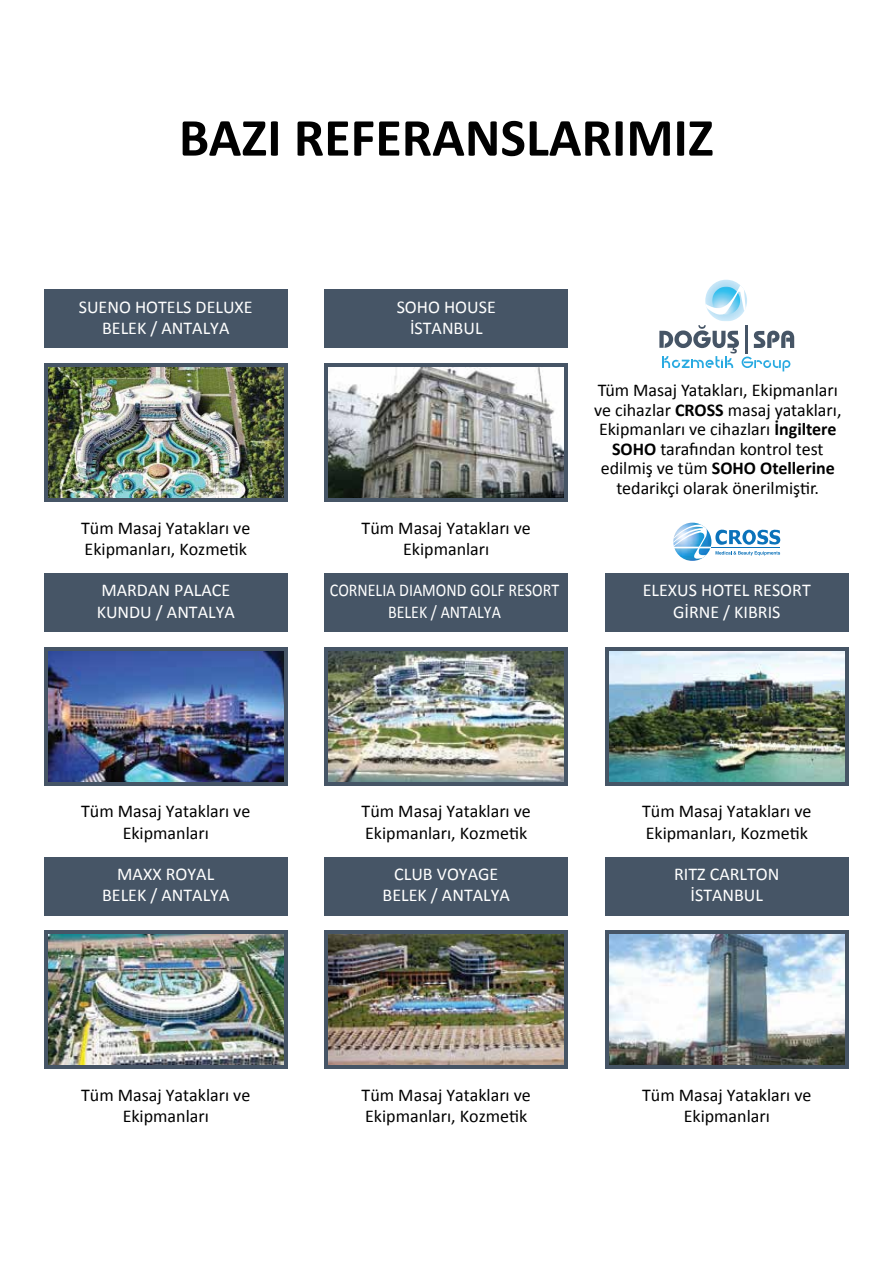
<style>
.page{position:relative;width:893px;height:1263px;background:#fff}
.page>*{position:absolute;margin:0;border:0;box-sizing:border-box;transform-origin:0 0}
.t1{font:700 54px "Calibri";color:#010101}
.t2{font:18px/21.6px "Calibri";color:#000}
.t3{font:18px/19.5px "Calibri";color:#010101;text-align:center}
.t4{font:18px/21.6px "Calibri";color:#fff;text-align:center}
.t5{font:18px/21.6px "Calibri";color:#fff;text-align:center;scale:.89 1}
.s1{font-weight:700}
</style>
<div class="page">
<div style="left:325px;top:363px;width:243px;height:139px;background:#465566"></div>
<div style="left:44px;top:363px;width:243px;height:139px;background:#465566"></div>
<img style="left:329px;top:368px;width:235px;height:130px">
<img style="left:48px;top:368px;width:235px;height:130px">
<div style="left:44px;top:290px;width:243px;height:58px;background:#465566"></div>
<div style="left:325px;top:290px;width:243px;height:58px;background:#465566"></div>
<svg style="left:44px;top:647px;width:243px;height:138px;background:#445468"></svg>
<div style="left:44px;top:573px;width:243px;height:59px;background:#465566"></div>
<svg style="left:325px;top:647px;width:243px;height:138px;background:#4c5b69"></svg>
<div style="left:325px;top:573px;width:243px;height:59px;background:#465566"></div>
<svg style="left:605px;top:647px;width:243px;height:138px;background:#4a5e6c"></svg>
<div style="left:605px;top:573px;width:243px;height:59px;background:#465566"></div>
<div style="left:44px;top:930px;width:243px;height:139px;background:#465566"></div>
<div style="left:44px;top:857px;width:243px;height:58px;background:#465566"></div>
<div style="left:325px;top:930px;width:243px;height:139px;background:#465566"></div>
<div style="left:325px;top:857px;width:243px;height:58px;background:#465566"></div>
<div style="left:605px;top:930px;width:243px;height:139px;background:#465566"></div>
<div style="left:605px;top:857px;width:243px;height:58px;background:#465566"></div>
<img style="left:329px;top:651px;width:235px;height:130px">
<img style="left:609px;top:651px;width:235px;height:130px">
<img style="left:48px;top:651px;width:235px;height:130px">
<img style="left:329px;top:935px;width:235px;height:130px">
<img style="left:609px;top:935px;width:235px;height:130px">
<img style="left:48px;top:935px;width:235px;height:130px">
<img style="left:705px;top:280px;width:42px;height:41px;border-radius:21px">
<svg style="left:705px;top:285px;width:41px;height:30px"></svg>
<svg style="left:659px;top:325px;width:135px;height:46px"></svg>
<svg style="left:673px;top:523px;width:107px;height:37px"></svg>
<h1 class="t1" style="left:179px;top:103px;width:536px">BAZI REFERANSLARIMIZ</h1>
<p class="t4" style="left:79px;top:296px;width:175px">SUENO HOTELS DELUXE<br>BELEK / ANTALYA</p>
<p class="t4" style="left:397px;top:296px;width:101px">SOHO HOUSE<br>İSTANBUL</p>
<p class="t3" style="left:594px;top:381px;width:249px">Tüm Masaj Yatakları, Ekipmanları ve cihazlar <span class="s1">CROSS</span> masaj yatakları, Ekipmanları ve cihazları <span class="s1">İngiltere SOHO</span> tarafından kontrol test edilmiş ve tüm <span class="s1">SOHO Otellerine </span>tedarikçi olarak önerilmiştir.</p>
<p class="t2" style="left:81px;top:517px;width:171px">Tüm Masaj Yatakları ve<br>Ekipmanları, Kozmetik</p>
<p class="t2" style="left:362px;top:517px;width:171px;text-align:center">Tüm Masaj Yatakları ve<br>Ekipmanları</p>
<p class="t4" style="left:97px;top:579px;width:140px;text-align:left">MARDAN PALACE<br>KUNDU / ANTALYA</p>
<p class="t5" style="left:330px;top:579px;width:259px">CORNELIA DIAMOND GOLF RESORT<br>BELEK / ANTALYA</p>
<p class="t4" style="left:643px;top:579px;width:169px">ELEXUS HOTEL RESORT<br>GİRNE / KIBRIS</p>
<p class="t2" style="left:81px;top:800px;width:171px;text-align:center">Tüm Masaj Yatakları ve<br>Ekipmanları</p>
<p class="t2" style="left:362px;top:800px;width:171px">Tüm Masaj Yatakları ve<br>Ekipmanları, Kozmetik</p>
<p class="t2" style="left:642px;top:800px;width:171px">Tüm Masaj Yatakları ve<br>Ekipmanları, Kozmetik</p>
<p class="t4" style="left:102px;top:863px;width:129px">MAXX ROYAL<br>BELEK / ANTALYA</p>
<p class="t4" style="left:383px;top:863px;width:129px">CLUB VOYAGE<br>BELEK / ANTALYA</p>
<p class="t4" style="left:674px;top:863px;width:107px">RITZ CARLTON<br>İSTANBUL</p>
<p class="t2" style="left:81px;top:1084px;width:171px;text-align:center">Tüm Masaj Yatakları ve<br>Ekipmanları</p>
<p class="t2" style="left:362px;top:1084px;width:171px">Tüm Masaj Yatakları ve<br>Ekipmanları, Kozmetik</p>
<p class="t2" style="left:642px;top:1084px;width:171px;text-align:center">Tüm Masaj Yatakları ve<br>Ekipmanları</p>
</div>
